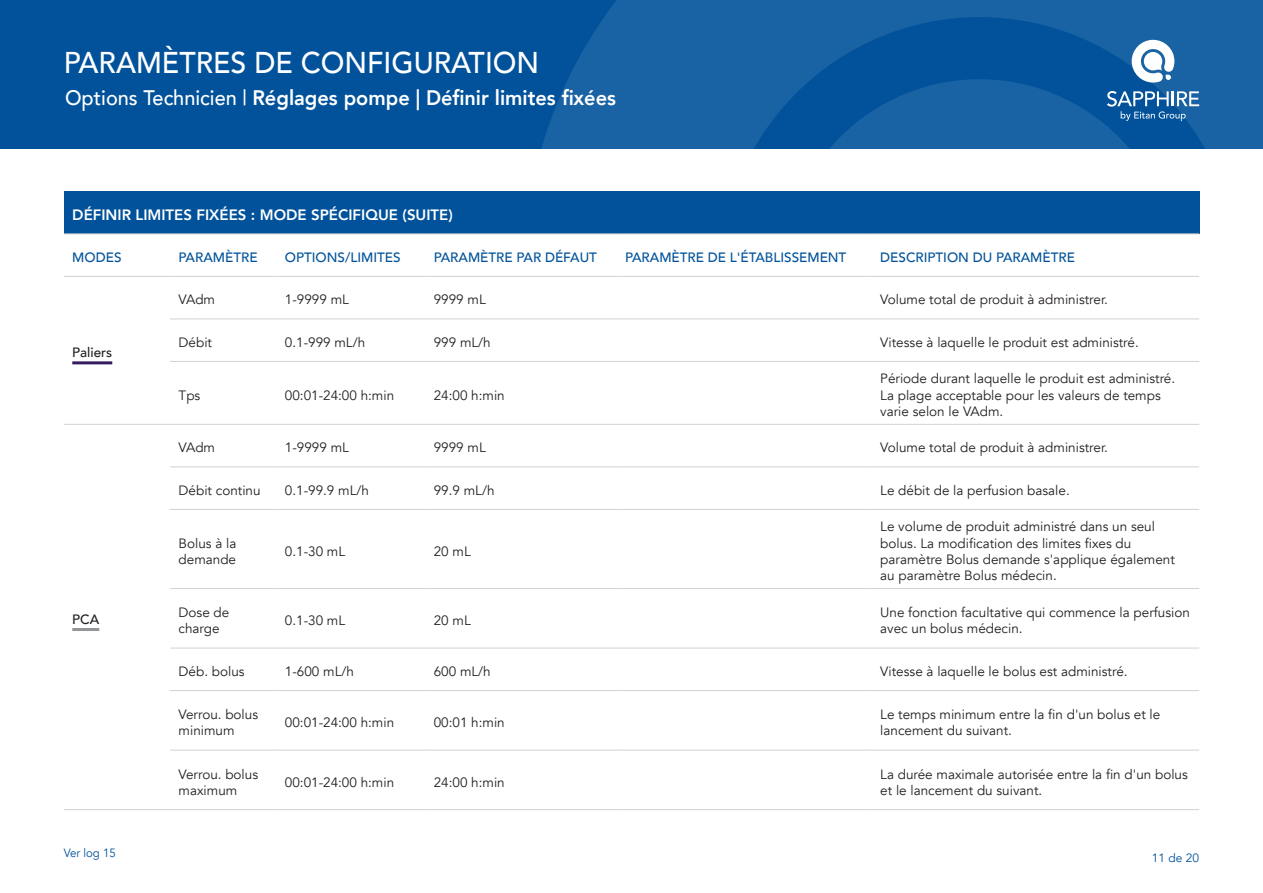
<style>
.page{position:relative;width:1263px;height:893px;background:#fff}
.page>*{position:absolute;margin:0;border:0;box-sizing:border-box;transform-origin:0 0}
.t1{font:500 30px "Avenir";color:#fff;scale:.95 1}
.t2{font:800 21px "Avenir";color:#fff;scale:.95 1}
.t3{font:800 15px "Avenir";color:#fff}
.t4{font:13.5px/16.2px "Avenir";color:#231f20}
.t5{font:500 13.5px "Avenir";color:#01529a}
.t6{font:500 13.5px "Avenir";color:#231f20}
.t7{font:12px "Avenir";color:#01529a;scale:.95 1}
.t8{font:12px "Avenir";color:#01529a}
.s1{font-weight:500}
</style>
<div class="page">
<div style="left:0;top:0;width:1263px;height:149px;background:#01529a"></div>
<svg style="left:541px;top:0;width:722px;height:149px;background:#155fa1"></svg>
<svg style="left:782px;top:40px;width:417px;height:109px"></svg>
<div style="left:64px;top:191px;width:1135px;height:43px;background:#01529a"></div>
<hr style="left:64px;top:233px;width:106px;height:1px;background:#d1d2d4">
<hr style="left:170px;top:233px;width:106px;height:1px;background:#d1d2d4">
<hr style="left:276px;top:233px;width:149px;height:1px;background:#d1d2d4">
<hr style="left:425px;top:233px;width:192px;height:1px;background:#d1d2d4">
<hr style="left:617px;top:233px;width:255px;height:1px;background:#d1d2d4">
<hr style="left:872px;top:233px;width:327px;height:1px;background:#d1d2d4">
<hr style="left:64px;top:276px;width:106px;height:1px;background:#d1d2d4">
<hr style="left:170px;top:276px;width:106px;height:1px;background:#d1d2d4">
<hr style="left:276px;top:276px;width:149px;height:1px;background:#d1d2d4">
<hr style="left:425px;top:276px;width:192px;height:1px;background:#d1d2d4">
<hr style="left:617px;top:276px;width:255px;height:1px;background:#d1d2d4">
<hr style="left:872px;top:276px;width:327px;height:1px;background:#d1d2d4">
<hr style="left:170px;top:319px;width:106px;height:1px;background:#d1d2d4">
<hr style="left:276px;top:319px;width:149px;height:1px;background:#d1d2d4">
<hr style="left:425px;top:319px;width:192px;height:1px;background:#d1d2d4">
<hr style="left:617px;top:319px;width:255px;height:1px;background:#d1d2d4">
<hr style="left:872px;top:319px;width:327px;height:1px;background:#d1d2d4">
<hr style="left:170px;top:361px;width:106px;height:1px;background:#d1d2d4">
<hr style="left:276px;top:361px;width:149px;height:1px;background:#d1d2d4">
<hr style="left:425px;top:361px;width:192px;height:1px;background:#d1d2d4">
<hr style="left:617px;top:361px;width:255px;height:1px;background:#d1d2d4">
<hr style="left:872px;top:361px;width:327px;height:1px;background:#d1d2d4">
<hr style="left:64px;top:424px;width:106px;height:1px;background:#d1d2d4">
<hr style="left:170px;top:424px;width:106px;height:1px;background:#d1d2d4">
<hr style="left:276px;top:424px;width:149px;height:1px;background:#d1d2d4">
<hr style="left:425px;top:424px;width:192px;height:1px;background:#d1d2d4">
<hr style="left:617px;top:424px;width:255px;height:1px;background:#d1d2d4">
<hr style="left:872px;top:424px;width:327px;height:1px;background:#d1d2d4">
<hr style="left:170px;top:466px;width:106px;height:1px;background:#d1d2d4">
<hr style="left:276px;top:466px;width:149px;height:1px;background:#d1d2d4">
<hr style="left:425px;top:466px;width:192px;height:1px;background:#d1d2d4">
<hr style="left:617px;top:466px;width:255px;height:1px;background:#d1d2d4">
<hr style="left:872px;top:466px;width:327px;height:1px;background:#d1d2d4">
<hr style="left:170px;top:509px;width:106px;height:1px;background:#d1d2d4">
<hr style="left:276px;top:509px;width:149px;height:1px;background:#d1d2d4">
<hr style="left:425px;top:509px;width:192px;height:1px;background:#d1d2d4">
<hr style="left:617px;top:509px;width:255px;height:1px;background:#d1d2d4">
<hr style="left:872px;top:509px;width:327px;height:1px;background:#d1d2d4">
<hr style="left:170px;top:588px;width:106px;height:1px;background:#d1d2d4">
<hr style="left:276px;top:588px;width:149px;height:1px;background:#d1d2d4">
<hr style="left:425px;top:588px;width:192px;height:1px;background:#d1d2d4">
<hr style="left:617px;top:588px;width:255px;height:1px;background:#d1d2d4">
<hr style="left:872px;top:588px;width:327px;height:1px;background:#d1d2d4">
<hr style="left:170px;top:648px;width:106px;height:1px;background:#d1d2d4">
<hr style="left:276px;top:648px;width:149px;height:1px;background:#d1d2d4">
<hr style="left:425px;top:648px;width:192px;height:1px;background:#d1d2d4">
<hr style="left:617px;top:648px;width:255px;height:1px;background:#d1d2d4">
<hr style="left:872px;top:648px;width:327px;height:1px;background:#d1d2d4">
<hr style="left:170px;top:690px;width:106px;height:1px;background:#d1d2d4">
<hr style="left:276px;top:690px;width:149px;height:1px;background:#d1d2d4">
<hr style="left:425px;top:690px;width:192px;height:1px;background:#d1d2d4">
<hr style="left:617px;top:690px;width:255px;height:1px;background:#d1d2d4">
<hr style="left:872px;top:690px;width:327px;height:1px;background:#d1d2d4">
<hr style="left:170px;top:750px;width:106px;height:1px;background:#d1d2d4">
<hr style="left:276px;top:750px;width:149px;height:1px;background:#d1d2d4">
<hr style="left:425px;top:750px;width:192px;height:1px;background:#d1d2d4">
<hr style="left:617px;top:750px;width:255px;height:1px;background:#d1d2d4">
<hr style="left:872px;top:750px;width:327px;height:1px;background:#d1d2d4">
<hr style="left:64px;top:809px;width:106px;height:1px;background:#d1d2d4">
<hr style="left:170px;top:809px;width:106px;height:1px;background:#d1d2d4">
<hr style="left:276px;top:809px;width:149px;height:1px;background:#d1d2d4">
<hr style="left:425px;top:809px;width:192px;height:1px;background:#d1d2d4">
<hr style="left:617px;top:809px;width:255px;height:1px;background:#d1d2d4">
<hr style="left:872px;top:809px;width:327px;height:1px;background:#d1d2d4">
<hr style="left:72px;top:361px;width:40px;height:3px;background:#341b5f">
<hr style="left:72px;top:628px;width:27px;height:3px;background:#939698">
<h1 class="t1" style="left:64px;top:36px;width:502px">PARAMÈTRES DE CONFIGURATION</h1>
<h2 class="t2" style="left:65px;top:81px;width:581px"><span class="s1">Options Technicien |</span> Réglages pompe | Définir limites fixées</h2>
<p class="t3" style="left:72px;top:203px;width:382px">DÉFINIR LIMITES FIXÉES : MODE SPÉCIFIQUE (SUITE(</p>
<p class="t5" style="left:72px;top:245px;width:51px">MODES</p>
<p class="t6" style="left:72px;top:341px;width:41px">Paliers</p>
<p class="t5" style="left:179px;top:245px;width:80px">PARAMÈTRE</p>
<p class="t5" style="left:285px;top:245px;width:117px">OPTIONS/LIMITES</p>
<p class="t5" style="left:434px;top:245px;width:165px">PARAMÈTRE PAR DÉFAUT</p>
<p class="t4" style="left:179px;top:292px;width:38px">VAdm</p>
<p class="t4" style="left:285px;top:292px;width:66px">1-9999 mL</p>
<p class="t4" style="left:434px;top:292px;width:54px">9999 mL</p>
<p class="t4" style="left:179px;top:334px;width:35px">Débit</p>
<p class="t4" style="left:285px;top:334px;width:82px">0.1-999 mL h/</p>
<p class="t4" style="left:434px;top:334px;width:59px">999 mL h/</p>
<p class="t4" style="left:179px;top:387px;width:23px">Tps</p>
<p class="t4" style="left:285px;top:387px;width:111px">00:01-24:00 :h min</p>
<p class="t4" style="left:434px;top:387px;width:73px">24:00 :h min</p>
<p class="t4" style="left:179px;top:440px;width:38px">VAdm</p>
<p class="t4" style="left:285px;top:440px;width:66px">1-9999 mL</p>
<p class="t4" style="left:434px;top:440px;width:54px">9999 mL</p>
<p class="t4" style="left:179px;top:482px;width:83px">Débit continu</p>
<p class="t4" style="left:285px;top:482px;width:86px">0.1-99.9 mL h/</p>
<p class="t4" style="left:434px;top:482px;width:62px">99.9 mL h/</p>
<p class="t4" style="left:179px;top:535px;width:59px">Bolus laà</p>
<p class="t4" style="left:179px;top:551px;width:59px">demande</p>
<p class="t4" style="left:285px;top:543px;width:62px">0.1-30 mL</p>
<p class="t4" style="left:434px;top:543px;width:39px">20 mL</p>
<p class="t5" style="left:625px;top:245px;width:223px">PARAMÈTRE DE 'L ÉTABLISSEMENT</p>
<p class="t5" style="left:880px;top:245px;width:196px">DESCRIPTION DU PARAMÈTRE</p>
<p class="t4" style="left:880px;top:292px;width:229px">Volume total de produit à administrer.</p>
<p class="t4" style="left:880px;top:334px;width:260px">Vitesse à laquelle le produit est administré.</p>
<p class="t4" style="left:880px;top:371px;width:296px">Période durant laquelle le produit est administré.<br>La plage acceptable pour les valeurs de temps varie selon le VAdm.</p>
<p class="t4" style="left:880px;top:440px;width:229px">Volume total de produit à administrer.</p>
<p class="t4" style="left:880px;top:482px;width:191px">Le débit de la perfusion basale.</p>
<p class="t4" style="left:880px;top:519px;width:296px">Le volume de produit administré dans un seul bolus. La modification des limites fixes du paramètre Bolus demande 's applique également au paramètre Bolus médecin.</p>
<p class="t6" style="left:72px;top:607px;width:29px">PCA</p>
<p class="t4" style="left:179px;top:604px;width:52px">Dose de</p>
<p class="t4" style="left:880px;top:604px;width:311px">Une fonction facultative qui commence la perfusion</p>
<p class="t4" style="left:285px;top:612px;width:62px">0.1-30 mL</p>
<p class="t4" style="left:434px;top:612px;width:39px">20 mL</p>
<p class="t4" style="left:179px;top:621px;width:43px">charge</p>
<p class="t4" style="left:880px;top:621px;width:144px">avec un bolus médecin.</p>
<p class="t4" style="left:880px;top:664px;width:249px">Vitesse à laquelle le bolus est administré.</p>
<p class="t4" style="left:179px;top:664px;width:68px">Déb. bolus</p>
<p class="t4" style="left:179px;top:706px;width:81px">Verrou. bolus</p>
<p class="t4" style="left:880px;top:706px;width:282px">Le temps minimum entre la fin d'un bolus et le</p>
<p class="t4" style="left:285px;top:664px;width:71px">1-600 mL h/</p>
<p class="t4" style="left:434px;top:664px;width:59px">600 mL h/</p>
<p class="t4" style="left:285px;top:715px;width:111px">00:01-24:00 :h min</p>
<p class="t4" style="left:434px;top:715px;width:73px">00:01 :h min</p>
<p class="t4" style="left:179px;top:723px;width:57px">minimum</p>
<p class="t4" style="left:880px;top:723px;width:133px">lancement du suivant.</p>
<p class="t4" style="left:179px;top:766px;width:81px">Verrou. bolus</p>
<p class="t4" style="left:880px;top:766px;width:309px">La durée maximale autorisée entre la fin d'un bolus</p>
<p class="t4" style="left:434px;top:774px;width:73px">24:00 :h min</p>
<p class="t4" style="left:285px;top:774px;width:111px">00:01-24:00 :h min</p>
<p class="t4" style="left:179px;top:782px;width:60px">maximum</p>
<p class="t4" style="left:880px;top:782px;width:164px">et le lancement du suivant.</p>
<p class="t7" style="left:64px;top:845px;width:56px">Ver log 15</p>
<p class="t8" style="left:1152px;top:851px;width:49px">11 de 20</p>
</div>
